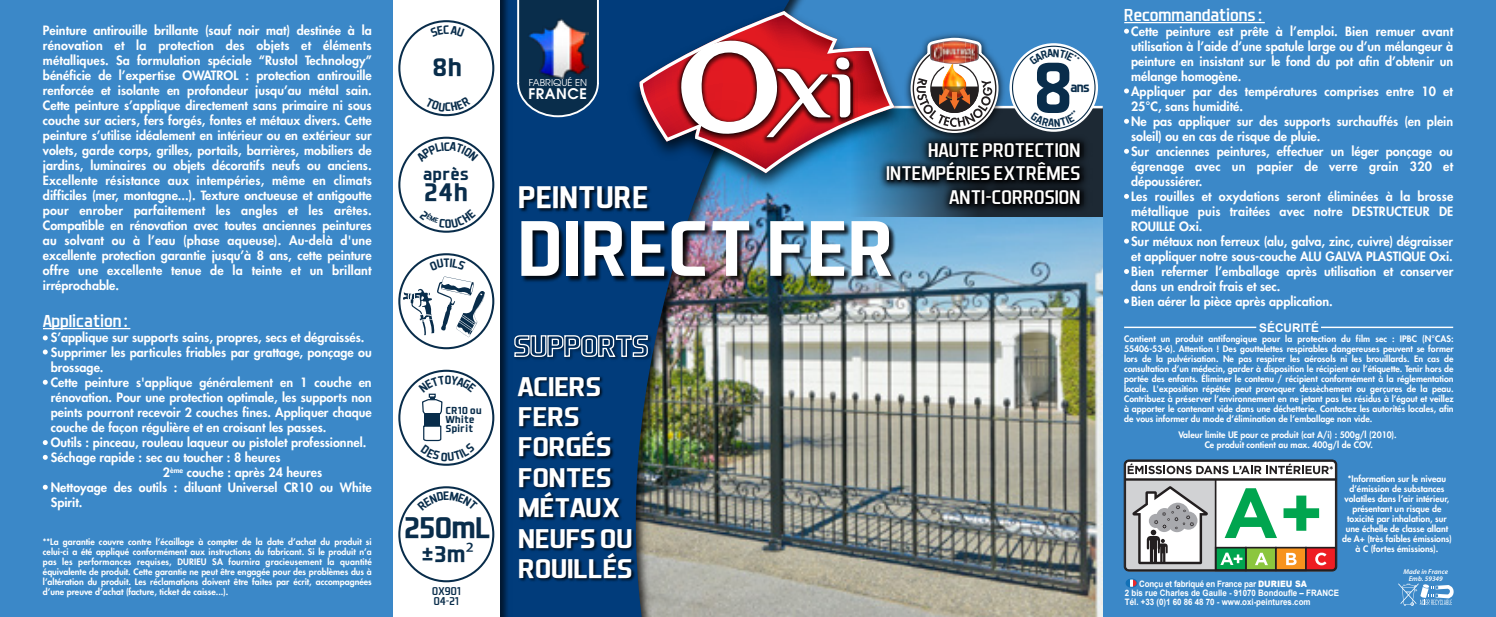
<style>
.page{position:relative;width:1496px;height:617px;background:#fff}
.page>*{position:absolute;margin:0;border:0;box-sizing:border-box;transform-origin:0 0}
.t1{font:700 78.75px "Aero Matics";letter-spacing:.02em;color:#fff;scale:1.05 1}
.t2{font:700 72.5px "Aero Matics";color:#092d4b}
.t3{font:700 31.5px "Aero Matics";letter-spacing:.02em;color:#fff;scale:1.05 1}
.t4{font:700 30.25px "Aero Matics";letter-spacing:.01em;color:#092d4b;scale:1.05 1}
.t5{font:700 27.25px/30.5px "Aero Matics";letter-spacing:.01em;color:#fff;scale:1.11 1}
.t6{font:700 25.75px "Aero Matics";color:#092d4b;scale:1.05 1}
.t7{font:700 23px "Aero Matics";color:#092d4b;scale:1.05 1}
.t8{font:20px/23.8px "Aero Matics";letter-spacing:.01em;color:#fff;text-align:right}
.t9{font:17.5px "Aero Matics";color:#fff}
.t10{font:700 17px "Aero Matics";letter-spacing:.05em;color:#092d4b;scale:1.05 1}
.t11{font:600 14.5px "Avant Garde";letter-spacing:.04em;color:#fff}
.t12{font:700 13.75px "Aero Matics";color:#092d4b}
.t13{font:800 12.5px/15px "Futura";color:#fff;text-align:justify}
.t14{font:700 12px "Arial";color:#fff}
.t15{font:11.5px/10px "Aero Matics";color:#092d4b}
.t16{font:700 10.25px/9.2px "Aero Matics";letter-spacing:.05em;color:#092d4b;scale:1.05 1}
.t17{font:9.5px "Avant Garde";color:#fff}
.t18{font:800 8.75px/10px "Futura";color:#fff;text-align:justify}
.t19{font:700 8.75px/8.8px "Arial";color:#fff;scale:.9 1}
.t20{font:italic 600 7px/6px "Myriad Pro";color:#fff;text-align:center}
.s1{font-family:"Myriad Pro";font-weight:400}
.s2{font-weight:900}
</style>
<div class="page">
<div style="left:0;top:0;width:1495px;height:617px;background:#3b88c8"></div>
<hr style="left:43px;top:328px;width:87px;height:1px;background:#fff">
<svg style="left:43px;top:335px;width:5px;height:5px"></svg>
<svg style="left:43px;top:349px;width:5px;height:5px"></svg>
<svg style="left:43px;top:379px;width:5px;height:5px"></svg>
<svg style="left:43px;top:440px;width:5px;height:5px"></svg>
<svg style="left:43px;top:455px;width:5px;height:4px"></svg>
<svg style="left:43px;top:484px;width:5px;height:5px"></svg>
<hr style="left:1124px;top:326px;width:132px;height:2px;background:#fff">
<hr style="left:1320px;top:326px;width:132px;height:2px;background:#fff">
<svg style="left:1398px;top:583px;width:55px;height:22px"></svg>
<svg style="left:1126px;top:579px;width:11px;height:8px"></svg>
<div style="left:1125px;top:578px;width:12px;height:9px;border:1px solid #1170b6;border-radius:50%"></div>
<img style="left:885px;top:216px;width:217px;height:401px">
<div style="left:849px;top:49px;width:253px;height:167px;background:#1d2934"></div>
<div style="left:473px;top:0;width:629px;height:107px;background:#3b88c8"></div>
<hr style="left:473px;top:106px;width:629px;height:2px;background:#fff">
<img style="left:513px;top:0;width:357px;height:617px">
<img style="left:943px;top:34px;width:66px;height:75px">
<img style="left:912px;top:35px;width:89px;height:94px">
<svg style="left:516px;top:0;width:84px;height:118px;background:#1d4161"></svg>
<img style="left:527px;top:18px;width:61px;height:60px">
<img style="left:874px;top:129px;width:218px;height:90px">
<img style="left:884px;top:137px;width:199px;height:74px">
<img style="left:517px;top:180px;width:138px;height:27px">
<img style="left:516px;top:207px;width:387px;height:96px">
<img style="left:499px;top:0;width:14px;height:617px">
<div style="left:393px;top:0;width:106px;height:617px;background:#fff"></div>
<img style="left:621px;top:0;width:291px;height:198px">
<svg style="left:639px;top:11px;width:255px;height:162px;background:#855c77"></svg>
<hr style="left:1124px;top:22px;width:140px;height:1px;background:#fff">
<svg style="left:1124px;top:29px;width:4px;height:5px"></svg>
<svg style="left:1124px;top:88px;width:4px;height:5px"></svg>
<svg style="left:1124px;top:119px;width:4px;height:5px"></svg>
<svg style="left:1124px;top:149px;width:4px;height:5px"></svg>
<svg style="left:1124px;top:194px;width:4px;height:5px"></svg>
<svg style="left:1124px;top:238px;width:4px;height:5px"></svg>
<svg style="left:1124px;top:269px;width:4px;height:5px"></svg>
<svg style="left:1124px;top:298px;width:4px;height:5px"></svg>
<img style="left:515px;top:370px;width:127px;height:219px">
<img style="left:510px;top:327px;width:145px;height:43px">
<svg style="left:513px;top:334px;width:135px;height:23px;background:#517193"></svg>
<svg style="left:1123px;top:459px;width:214px;height:112px;background:#b0bbaf"></svg>
<svg style="left:1009px;top:43px;width:89px;height:89px"></svg>
<svg style="left:398px;top:486px;width:96px;height:96px"></svg>
<svg style="left:398px;top:20px;width:96px;height:96px"></svg>
<svg style="left:398px;top:137px;width:96px;height:96px"></svg>
<svg style="left:398px;top:253px;width:96px;height:96px"></svg>
<svg style="left:398px;top:369px;width:96px;height:96px"></svg>
<p class="t13" style="left:43px;top:23px;width:330px">Peinture antirouille brillante (sauf noir mat) destinée à la rénovation et la protection des objets et éléments métalliques. Sa formulation spéciale “Rustol Technology” bénéficie de l’expertise OWATROL : protection antirouille renforcée et isolante en profondeur jusqu’au métal sain.<br>Cette peinture s’applique directement sans primaire ni sous couche sur aciers, fers forgés, fontes et métaux divers. Cette peinture s’utilise idéalement en intérieur ou en extérieur sur volets, garde corps, grilles, portails, barrières, mobiliers de jardins, luminaires ou objets décoratifs neufs ou anciens.<br>Excellente résistance aux intempéries, même en climats difficiles (mer, montagne...). Texture onctueuse et antigoutte pour enrober parfaitement les angles et les arêtes.<br>Compatible en rénovation avec toutes anciennes peintures au solvant ou à l’eau (phase aqueuse). Au-delà d'une excellente protection garantie jusqu’à 8 ans, cette peinture offre une excellente tenue de la teinte et un brillant irréprochable.</p>
<p class="t13" style="left:51px;top:329px;width:315px">S’applique sur supports sains, propres, secs et dégraissés.</p>
<p class="t13" style="left:51px;top:344px;width:322px">Supprimer les particules friables par grattage, ponçage ou</p>
<p class="t13" style="left:51px;top:359px;width:54px">brossage.</p>
<p class="t13" style="left:51px;top:374px;width:322px">Cette peinture s'applique généralement en 1 couche en</p>
<p class="t13" style="left:51px;top:389px;width:322px">rénovation. Pour une protection optimale, les supports non</p>
<p class="t13" style="left:51px;top:404px;width:322px">peints pourront recevoir 2 couches fines. Appliquer chaque</p>
<p class="t13" style="left:51px;top:419px;width:277px">couche de façon régulière et en croisant les passes.</p>
<p class="t13" style="left:51px;top:434px;width:317px">Outils : pinceau, rouleau laqueur ou pistolet professionnel.</p>
<p class="t13" style="left:51px;top:449px;width:231px">Séchage rapide : sec au toucher : 8 heures</p>
<p class="t13" style="left:163px;top:464px;width:161px">2<sup>ème</sup> couche : après 24 heures</p>
<p class="t13" style="left:51px;top:479px;width:322px">Nettoyage des outils : diluant Universel CR10 ou White</p>
<p class="t13" style="left:51px;top:494px;width:33px">Spirit.</p>
<h3 class="t9" style="left:43px;top:311px;width:86px">Application :</h3>
<p class="t18" style="left:43px;top:536px;width:330px">**La garantie couvre contre l’écaillage à compter de la date d’achat du produit si celui-ci a été appliqué conformément aux instructions du fabricant. Si le produit n’a pas les performances requises, DURIEU SA fournira gracieusement la quantité équivalente de produit. Cette garantie ne peut être engagée pour des problèmes dus à l’altération du produit. Les réclamations doivent être faites par écrit, accompagnées d’une preuve d’achat (facture, ticket de caisse...).</p>
<h3 class="t6" style="left:433px;top:53px;width:29px">8h</h3>
<h3 class="t10" style="left:423px;top:164px;width:45px">après</h3>
<h3 class="t6" style="left:424px;top:177px;width:42px">24h</h3>
<p class="t17" style="left:529px;top:77px;width:60px">FABRIQUÉ EN</p>
<p class="t11" style="left:528px;top:84px;width:60px">FRANCE</p>
<h2 class="t2" style="left:1034px;top:46px;width:39px">8</h2>
<p class="t12" style="left:1070px;top:79px;width:20px">ans</p>
<h3 class="t8" style="left:886px;top:138px;width:196px">HAUTE PROTECTION<br>INTEMPÉRIES EXTRÊMES</h3>
<h3 class="t3" style="left:518px;top:179px;width:125px">PEINTURE</h3>
<h3 class="t8" style="left:949px;top:185px;width:132px">ANTI-CORROSION</h3>
<h1 class="t1" style="left:518px;top:203px;width:359px">DIRECT FER</h1>
<p class="t16" style="left:446px;top:405px;width:35px">CR10 ou<br>White<br>Spirit</p>
<h3 class="t4" style="left:404px;top:510px;width:83px">250mL</h3>
<h3 class="t7" style="left:422px;top:541px;width:51px">±3m<span class="s1">²</span></h3>
<p class="t15" style="left:432px;top:586px;width:30px">OX901<br>04-21</p>
<h3 class="t5" style="left:518px;top:371px;width:104px">ACIERS<br>FERS<br>FORGÉS<br>FONTES<br>MÉTAUX<br>NEUFS OU<br>ROUILLÉS</h3>
<h3 class="t9" style="left:1124px;top:5px;width:139px">Recommandations :</h3>
<p class="t13" style="left:1131px;top:23px;width:324px;text-align:left">Cette peinture est prête à l’emploi. Bien remuer avant utilisation à l’aide d’une spatule large ou d’un mélangeur à peinture en insistant sur le fond du pot afin d’obtenir un mélange homogène.<br>Appliquer par des températures comprises entre 10 et 25°C, sans humidité.<br>Ne pas appliquer sur des supports surchauffés (en plein soleil) ou en cas de risque de pluie.<br>Sur anciennes peintures, effectuer un léger ponçage ou égrenage avec un papier de verre grain 320 et dépoussiérer.<br>Les rouilles et oxydations seront éliminées à la brosse métallique puis traitées avec notre DESTRUCTEUR DE ROUILLE Oxi.<br>Sur métaux non ferreux (alu, galva, zinc, cuivre) dégraisser et appliquer notre sous-couche ALU GALVA PLASTIQUE Oxi.<br>Bien refermer l’emballage après utilisation et conserver dans un endroit frais et sec.<br>Bien aérer la pièce après application.</p>
<p class="t18" style="left:1124px;top:333px;width:331px">Contient un produit antifongique pour la protection du film sec : IPBC (N°CAS:<br>55406-53-6). Attention ! Des gouttelettes respirables dangereuses peuvent se former lors de la pulvérisation. Ne pas respirer les aérosols ni les brouillards. En cas de consultation d’un médecin, garder à disposition le récipient ou l’étiquette. Tenir hors de portée des enfants. Éliminer le contenu / récipient conformément à la réglementation locale. L'exposition répétée peut provoquer dessèchement ou gerçures de la peau.<br>Contribuez à préserver l’environnement en ne jetant pas les résidus à l’égout et veillez à apporter le contenant vide dans une déchetterie. Contactez les autorités locales, afin de vous informer du mode d’élimination de l’emballage non vide.</p>
<p class="t14" style="left:1259px;top:320px;width:61px">SÉCURITÉ</p>
<p class="t18" style="left:1178px;top:429px;width:220px;text-align:center">Valeur limite UE pour ce produit (cat A/i) : 500g/l (2010).<br>Ce produit contient au max. 400g/l de COV.</p>
<p class="t18" style="left:1341px;top:473px;width:111px;text-align:center">*Information sur le niveau d’émission de substances volatiles dans l’air intérieur, présentant un risque de toxicité par inhalation, sur une échelle de classe allant de A+ (très faibles émissions) à C (fortes émissions).</p>
<p class="t19" style="left:1124px;top:580px;width:240px;text-indent:14px">Conçu et fabriqué en France par <span class="s2">DURIEU SA<br></span>2 bis rue Charles de Gaulle - 91070 Bondoufle – FRANCE<br>Tél. +33 (0)1 60 86 48 70 - www.oxi-peintures.com</p>
<p class="t20" style="left:1403px;top:568px;width:46px">Made in France<br>Emb. 59349</p>
</div>
